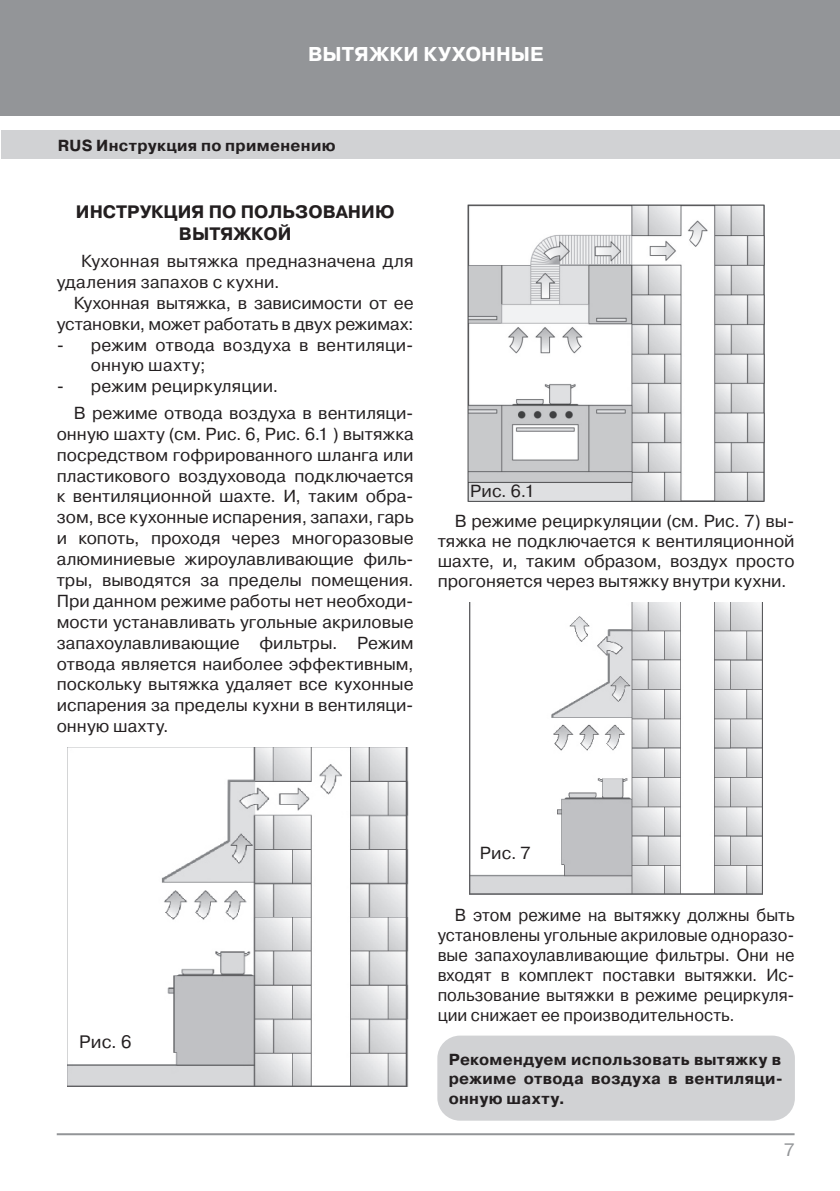
<style>
.page{position:relative;width:840px;height:1191px;background:#fff}
.page>*{position:absolute;margin:0;border:0;box-sizing:border-box;transform-origin:0 0}
.t1{font:700 20px "Pragmatica C";letter-spacing:.005em;color:#fff}
.t2{font:700 18px/21.6px "Pragmatica C";color:#231f20;text-align:center}
.t3{font:18px "Pragmatica C";color:#231f20}
.t4{font:18px "Pragmatica C";color:#939598}
.t5{font:17.4px/20.8px "Pragmatica C";letter-spacing:.005em;color:#231f20}
.t6{font:17.4px/20px "Pragmatica C";letter-spacing:.005em;color:#231f20;text-align:justify;scale:.95 1}
.t7{font:700 16px/19.2px "Pragmatica C";letter-spacing:.02em;color:#231f20}
</style>
<div class="page">
<div style="left:0;top:0;width:839px;height:116px;background:#939598"></div>
<div style="left:1px;top:130px;width:838px;height:29px;background:#d1d2d4"></div>
<hr style="left:57px;top:1133px;width:737px;height:2px;background:#939598">
<img style="left:68px;top:747px;width:340px;height:340px">
<img style="left:467px;top:204px;width:297px;height:297px">
<img style="left:469px;top:602px;width:293px;height:293px">
<div style="left:437px;top:1035px;width:357px;height:85px;background:#d1d2d4;border-radius:23px"></div>
<p class="t1" style="left:308px;top:43px;width:237px">ВЫТЯЖКИ КУХОННЫЕ</p>
<p class="t7" style="left:58px;top:136px;width:279px">RUS Инструкция по применению</p>
<p class="t2" style="left:76px;top:201px;width:320px">ИНСТРУКЦИЯ ПО ПОЛЬЗОВАНИЮ<br>ВЫТЯЖКОЙ</p>
<p class="t5" style="left:57px;top:251px;width:358px;text-indent:24px">Кухонная вытяжка предназначена для удаления запахов с кухни.</p>
<p class="t5" style="left:57px;top:292px;width:358px;text-align:right">Кухонная вытяжка, в зависимости от ее установки, может работать в двух режимах:</p>
<p class="t5" style="left:91px;top:334px;width:324px;text-indent:-34px">- режим отвода воздуха в вентиляци&shy;онную шахту;</p>
<p class="t5" style="left:74px;top:373px;width:341px;line-height:26.6px;text-indent:-17px">- режим рециркуляции.<br>В режиме отвода воздуха в вентиляци-</p>
<p class="t5" style="left:57px;top:423px;width:358px;text-align:justify">онную шахту (см. Рис. 6, Рис. 6.1 ) вытяжка посредством гофрированного шланга или пластикового воздуховода подключается к вентиляционной шахте. И, таким обра&shy;зом, все кухонные испарения, запахи, гарь и копоть, проходя через многоразовые алюминиевые жироулавливающие филь&shy;тры, выводятся за пределы помещения.<br>При данном режиме работы нет необходи&shy;мости устанавливать угольные акриловые запахоулавливающие фильтры. Режим отвода является наиболее эффективным, поскольку вытяжка удаляет все кухонные испарения за пределы кухни в вентиляци&shy;онную шахту.</p>
<p class="t5" style="left:454px;top:476px;width:341px;line-height:30.2px;text-indent:15px">Рис. 6.1<br>В режиме рециркуляции (см. Рис. 7) вы-</p>
<p class="t5" style="left:437px;top:531px;width:358px;line-height:20px;text-align:justify">тяжка не подключается к вентиляционной шахте, и, таким образом, воздух просто прогоняется через вытяжку внутри кухни.</p>
<p class="t3" style="left:79px;top:1032px;width:54px">Рис. 6</p>
<p class="t5" style="left:479px;top:843px;width:52px">Рис. 7</p>
<p class="t6" style="left:437px;top:904px;width:377px;text-indent:17px">В этом режиме на вытяжку должны быть установлены угольные акриловые одноразо&shy;вые запахоулавливающие фильтры. Они не входят в комплект поставки вытяжки. Ис&shy;пользование вытяжки в режиме рециркуля&shy;ции снижает ее производительность.</p>
<p class="t7" style="left:448px;top:1050px;width:335px">Рекомендуем использовать вытяжку в режиме отвода воздуха в вентиляци&shy;онную шахту.</p>
<p class="t4" style="left:783px;top:1139px;width:12px">7</p>
</div>
